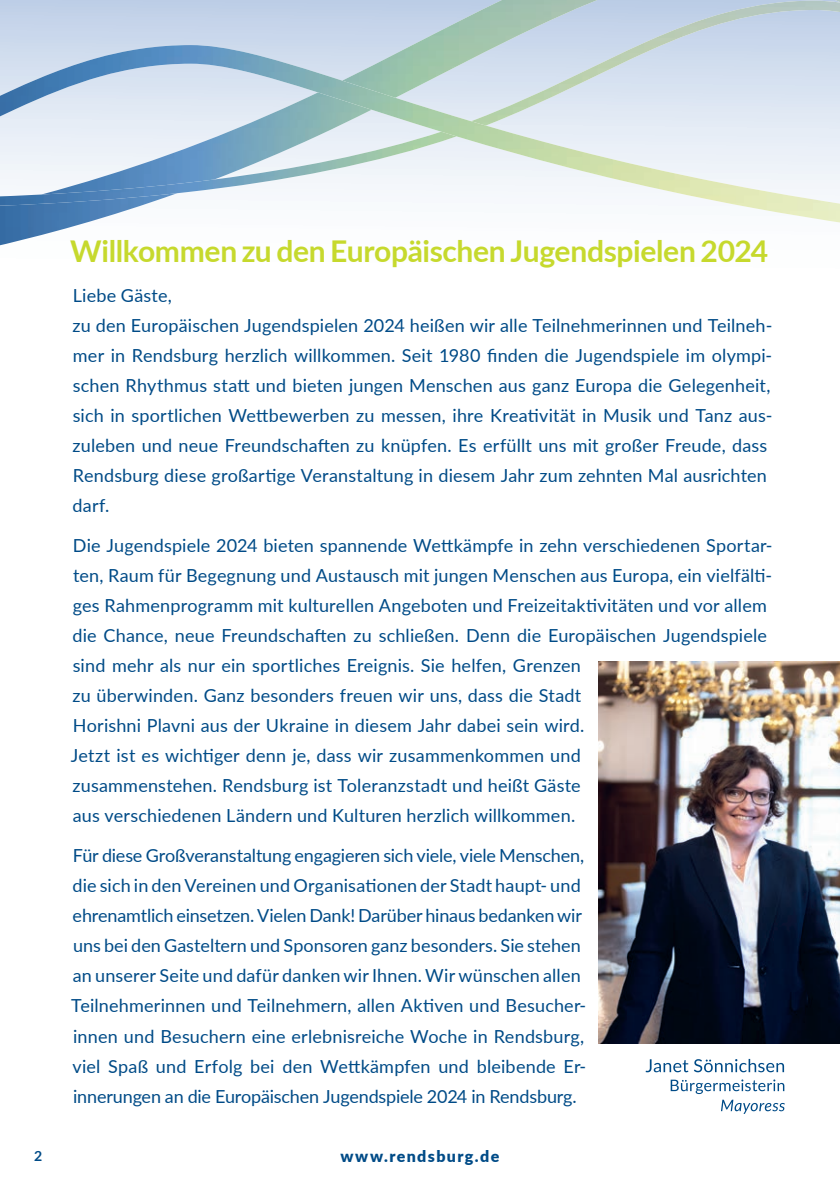
<style>
.page{position:relative;width:840px;height:1191px;background:#fff}
.page>*{position:absolute;margin:0;border:0;box-sizing:border-box;transform-origin:0 0}
.t1{font:700 30px "Lato";letter-spacing:-.01em;color:#c6d92d}
.t2{font:18px/30px "Lato";letter-spacing:.01em;color:#004b87}
.t3{font:900 16px "Lato";letter-spacing:.085em;color:#004b87}
.t4{font:700 14px "Lato";color:#004b87}
</style>
<div class="page">
<img style="left:0;top:0;width:837px;height:246px">
<img style="left:0;top:1px;width:839px;height:44px">
<img style="left:0;top:45px;width:839px;height:180px">
<img style="left:598px;top:661px;width:241px;height:382px">
<svg style="left:645px;top:1059px;width:138px;height:13px"></svg>
<svg style="left:670px;top:1079px;width:114px;height:35px"></svg>
<h1 class="t1" style="left:70px;top:229px;width:699px">Willkommen zu den Europäischen Jugendspielen 2024</h1>
<p class="t2" style="left:72px;top:280px;width:701px">Liebe Gäste,<br>zu den Europäischen Jugendspielen 2024 heißen wir alle Teilnehmerinnen und Teilneh&shy;mer in Rendsburg herzlich willkommen. Seit 1980 finden die Jugendspiele im olympi&shy;schen Rhythmus statt und bieten jungen Menschen aus ganz Europa die Gelegenheit, sich in sportlichen Wettbewerben zu messen, ihre Kreativität in Musik und Tanz aus&shy;zuleben und neue Freundschaften zu knüpfen. Es erfüllt uns mit großer Freude, dass Rendsburg diese großartige Veranstaltung in diesem Jahr zum zehnten Mal ausrichten darf.</p>
<p class="t2" style="left:71px;top:530px;width:702px">Die Jugendspiele 2024 bieten spannende Wettkämpfe in zehn verschiedenen Sportar&shy;ten, Raum für Begegnung und Austausch mit jungen Menschen aus Europa, ein vielfälti&shy;ges Rahmenprogramm mit kulturellen Angeboten und Freizeitaktivitäten und vor allem die Chance, neue Freundschaften zu schließen. Denn die Europäischen Jugendspiele sind mehr als nur ein sportliches Ereignis. Sie helfen, Grenzen<br>zu überwinden. Ganz besonders freuen wir uns, dass die Stadt<br>Horishni Plavni aus der Ukraine in diesem Jahr dabei sein wird.<br>Jetzt ist es wichtiger denn je, dass wir zusammenkommen und<br>zusammenstehen. Rendsburg ist Toleranzstadt und heißt Gäste<br>aus verschiedenen Ländern und Kulturen herzlich willkommen.</p>
<p class="t2" style="left:71px;top:840px;width:516px">Für diese Großveranstaltung engagieren sich viele, viele Menschen, die sich in den Vereinen und Organisationen der Stadt haupt- und ehrenamtlich einsetzen. Vielen Dank! Darüber hinaus bedanken wir uns bei den Gasteltern und Sponsoren ganz besonders. Sie stehen an unserer Seite und dafür danken wir Ihnen. Wir wünschen allen Teilnehmerinnen und Teilnehmern, allen Aktiven und Besucher&shy;innen und Besuchern eine erlebnisreiche Woche in Rendsburg, viel Spaß und Erfolg bei den Wettkämpfen und bleibende Er&shy;innerungen an die Europäischen Jugendspiele 2024 in Rendsburg.</p>
<p class="t4" style="left:34px;top:1145px;width:10px">2</p>
<p class="t3" style="left:340px;top:1143px;width:160px">www.rendsburg.de</p>
</div>
